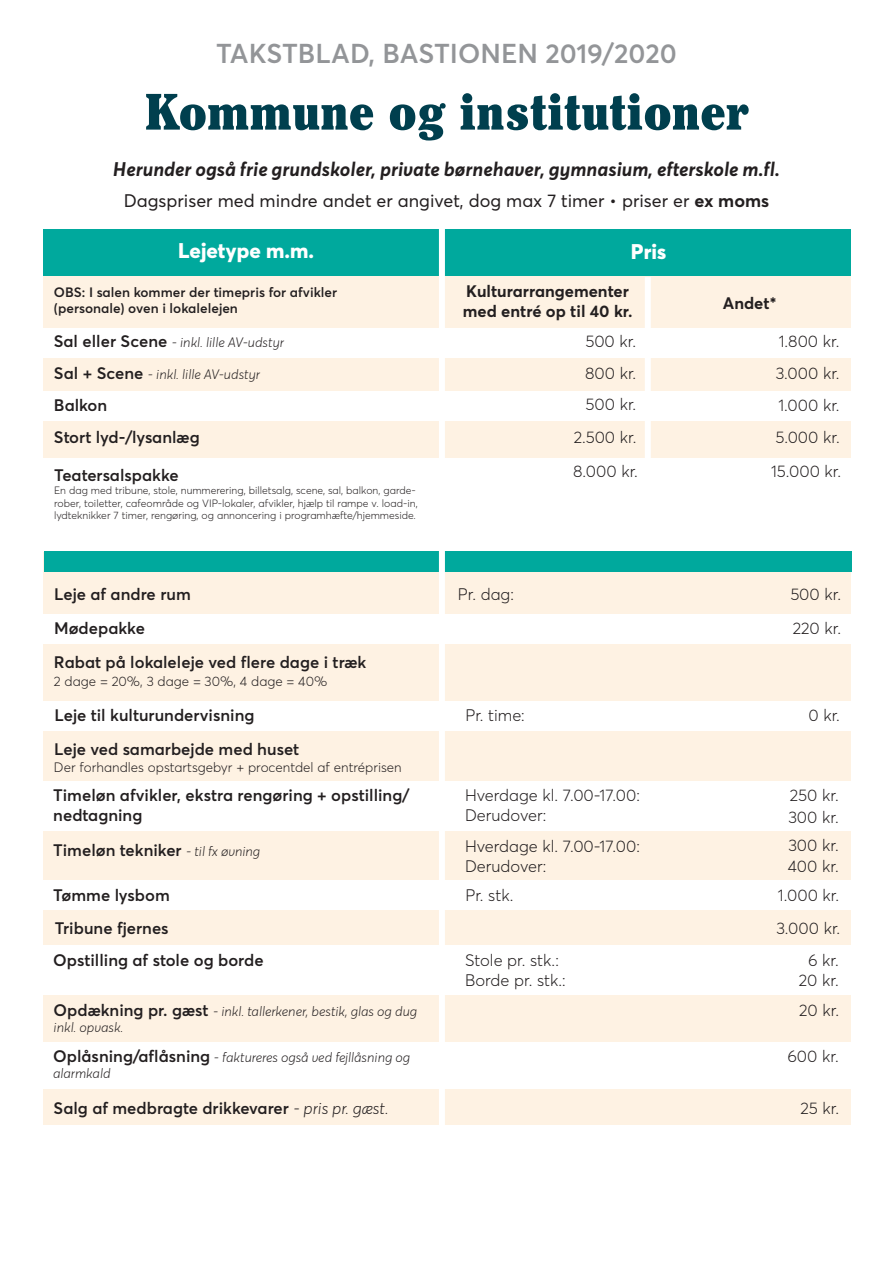
<style>
.page{position:relative;width:893px;height:1263px;background:#fff}
.page>*{position:absolute;margin:0;border:0;box-sizing:border-box;transform-origin:0 0}
.t1{font:900 condensed 51px "Cheltenham Std";color:#003f4e}
.t2{font:600 27px "Averta";color:#939598}
.t3{font:800 21px "Averta";color:#fff}
.t4{font:italic 700 19.5px "Averta";color:#231f20}
.t5{font:18px "Averta";color:#231f20}
.t6{font:600 16.5px/19.8px "Averta";color:#231f20}
.t7{font:300 16.5px "Averta";color:#231f20}
.t8{font:700 16.5px "Averta";color:#231f20}
.t9{font:italic 300 13.5px/16.2px "Averta";color:#231f20}
.t10{font:300 13.5px "Averta";color:#231f20}
.t11{font:600 13.5px "Averta";color:#231f20}
.t12{font:300 10.5px/12.6px "Averta";color:#231f20}
.s1{font-weight:700}
.s2{font-weight:600;font-style:normal;font-size:16.5px}
.s3{font-weight:300;font-style:italic;font-size:13.5px}
.s4{font-weight:300;font-style:italic}
</style>
<div class="page">
<div style="left:43px;top:257px;width:808px;height:867px;background:#fef2e3"></div>
<div style="left:43px;top:229px;width:808px;height:47px;background:#00a99d"></div>
<div style="left:43px;top:328px;width:815px;height:30px;background:#fff"></div>
<div style="left:43px;top:391px;width:815px;height:30px;background:#fff"></div>
<div style="left:39px;top:458px;width:815px;height:93px;background:#fff"></div>
<div style="left:42px;top:614px;width:815px;height:30px;background:#fff"></div>
<div style="left:41px;top:701px;width:816px;height:30px;background:#fff"></div>
<div style="left:43px;top:781px;width:816px;height:50px;background:#fff"></div>
<div style="left:42px;top:880px;width:815px;height:30px;background:#fff"></div>
<div style="left:40px;top:945px;width:815px;height:49px;background:#fff"></div>
<div style="left:34px;top:1042px;width:825px;height:47px;background:#fff"></div>
<div style="left:44px;top:551px;width:808px;height:21px;background:#00a99d"></div>
<div style="left:439px;top:229px;width:6px;height:904px;background:#fff"></div>
<div style="left:645px;top:277px;width:6px;height:235px;background:#fff"></div>
<h2 class="t2" style="left:216px;top:37px;width:462px">TAKSTBLAD, BASTIONEN 2019/2020</h2>
<p class="t1" style="left:145px;top:80px;width:605px">Kommune og institutioner</p>
<p class="t4" style="left:113px;top:156px;width:669px">Herunder også frie grundskoler, private børnehaver, gymnasium, efterskole m.fl.</p>
<p class="t5" style="left:124px;top:190px;width:647px">Dagspriser med mindre andet er angivet, dog max 7 timer • priser er <span class="s1">ex moms</span></p>
<p class="t3" style="left:178px;top:237px;width:137px">Lejetype m.m.</p>
<p class="t3" style="left:631px;top:238px;width:37px">Pris</p>
<p class="t11" style="left:54px;top:284px;width:285px">OBS: I salen kommer der timepris for afvikler</p>
<p class="t11" style="left:54px;top:300px;width:185px">(personale) oven i lokalelejen</p>
<p class="t8" style="left:466px;top:281px;width:164px">Kulturarrangementer</p>
<p class="t8" style="left:463px;top:301px;width:171px">med entré op til 40 kr.</p>
<p class="t8" style="left:723px;top:293px;width:55px">Andet*</p>
<p class="t9" style="left:54px;top:335px;width:232px"><span class="s2">Sal eller Scene</span> - inkl. lille AV-udstyr</p>
<p class="t9" style="left:54px;top:366px;width:208px"><span class="s2">Sal + Scene</span> - inkl. lille AV-udstyr</p>
<p class="t6" style="left:54px;top:395px;width:55px">Balkon</p>
<p class="t6" style="left:54px;top:427px;width:147px">Stort lyd-/lysanlæg</p>
<p class="t6" style="left:54px;top:465px;width:126px">Teatersalspakke</p>
<p class="t12" style="left:54px;top:484px;width:365px">En dag med tribune, stole, nummerering, billetsalg, scene, sal, balkon, garde&shy;rober, toiletter, cafeområde og VIP-lokaler, afvikler, hjælp til rampe v. load-in, lydteknikker 7 timer, rengøring, og annoncering i programhæfte/hjemmeside.</p>
<p class="t7" style="left:585px;top:331px;width:52px">500 kr.</p>
<p class="t7" style="left:779px;top:331px;width:62px">1.800 kr.</p>
<p class="t7" style="left:585px;top:363px;width:53px">800 kr.</p>
<p class="t7" style="left:776px;top:363px;width:65px">3.000 kr.</p>
<p class="t7" style="left:586px;top:394px;width:52px">500 kr.</p>
<p class="t7" style="left:778px;top:394px;width:63px">1.000 kr.</p>
<p class="t7" style="left:574px;top:427px;width:64px">2.500 kr.</p>
<p class="t7" style="left:775px;top:427px;width:66px">5.000 kr.</p>
<p class="t7" style="left:573px;top:461px;width:66px">8.000 kr.</p>
<p class="t7" style="left:771px;top:461px;width:72px">15.000 kr.</p>
<p class="t6" style="left:54px;top:584px;width:138px">Leje af andre rum</p>
<p class="t7" style="left:458px;top:584px;width:58px">Pr. dag:</p>
<p class="t7" style="left:790px;top:584px;width:52px">500 kr.</p>
<p class="t6" style="left:54px;top:618px;width:92px">Mødepakke</p>
<p class="t7" style="left:793px;top:618px;width:50px">220 kr.</p>
<p class="t6" style="left:54px;top:653px;width:314px">Rabat på lokaleleje ved flere dage i træk</p>
<p class="t10" style="left:54px;top:673px;width:275px">2 dage = 20%, 3 dage = 30%, 4 dage = 40%</p>
<p class="t6" style="left:54px;top:705px;width:202px">Leje til kulturundervisning</p>
<p class="t7" style="left:808px;top:705px;width:33px">0 kr.</p>
<p class="t6" style="left:54px;top:739px;width:247px">Leje ved samarbejde med huset</p>
<p class="t10" style="left:54px;top:759px;width:349px">Der forhandles opstartsgebyr + procentdel af entréprisen</p>
<p class="t6" style="left:53px;top:785px;width:358px">Timeløn afvikler, ekstra rengøring + opstilling/ nedtagning</p>
<p class="t7" style="left:465px;top:785px;width:177px">Hverdage kl. 7.00-17.00:</p>
<p class="t7" style="left:465px;top:705px;width:61px">Pr. time:</p>
<p class="t7" style="left:790px;top:785px;width:50px">250 kr.</p>
<p class="t7" style="left:788px;top:807px;width:52px">300 kr.</p>
<p class="t7" style="left:465px;top:805px;width:83px">Derudover:</p>
<p class="t7" style="left:788px;top:835px;width:52px">300 kr.</p>
<p class="t7" style="left:788px;top:856px;width:52px">400 kr.</p>
<p class="t7" style="left:465px;top:836px;width:177px">Hverdage kl. 7.00-17.00:</p>
<p class="t7" style="left:465px;top:856px;width:83px">Derudover:</p>
<p class="t6" style="left:53px;top:840px;width:209px">Timeløn tekniker <span class="s3">- til fx øvning</span></p>
<p class="t6" style="left:53px;top:885px;width:118px">Tømme lysbom</p>
<p class="t6" style="left:55px;top:918px;width:115px">Tribune fjernes</p>
<p class="t7" style="left:776px;top:918px;width:65px">3.000 kr.</p>
<p class="t6" style="left:53px;top:950px;width:212px">Opstilling af stole og borde</p>
<p class="t7" style="left:465px;top:950px;width:95px">Stole pr. stk.:</p>
<p class="t7" style="left:808px;top:950px;width:32px">6 kr.</p>
<p class="t7" style="left:465px;top:969px;width:102px">Borde pr. stk.:</p>
<p class="t7" style="left:799px;top:969px;width:41px">20 kr.</p>
<p class="t9" style="left:54px;top:1004px;width:365px"><span class="s2">Opdækning pr. gæst</span> - inkl. tallerkener, bestik, glas og dug inkl. opvask.</p>
<p class="t7" style="left:799px;top:1000px;width:41px">20 kr.</p>
<p class="t9" style="left:53px;top:1050px;width:359px"><span class="s2">Oplåsning/aflåsning</span> - faktureres også ved fejllåsning og alarmkald</p>
<p class="t7" style="left:787px;top:1046px;width:53px">600 kr.</p>
<p class="t6" style="left:54px;top:1098px;width:336px">Salg af medbragte drikkevarer <span class="s4">- pris pr. gæst.</span></p>
<p class="t7" style="left:801px;top:1097px;width:40px">25 kr.</p>
<p class="t7" style="left:465px;top:884px;width:50px">Pr. stk.</p>
<p class="t7" style="left:778px;top:884px;width:63px">1.000 kr.</p>
</div>
